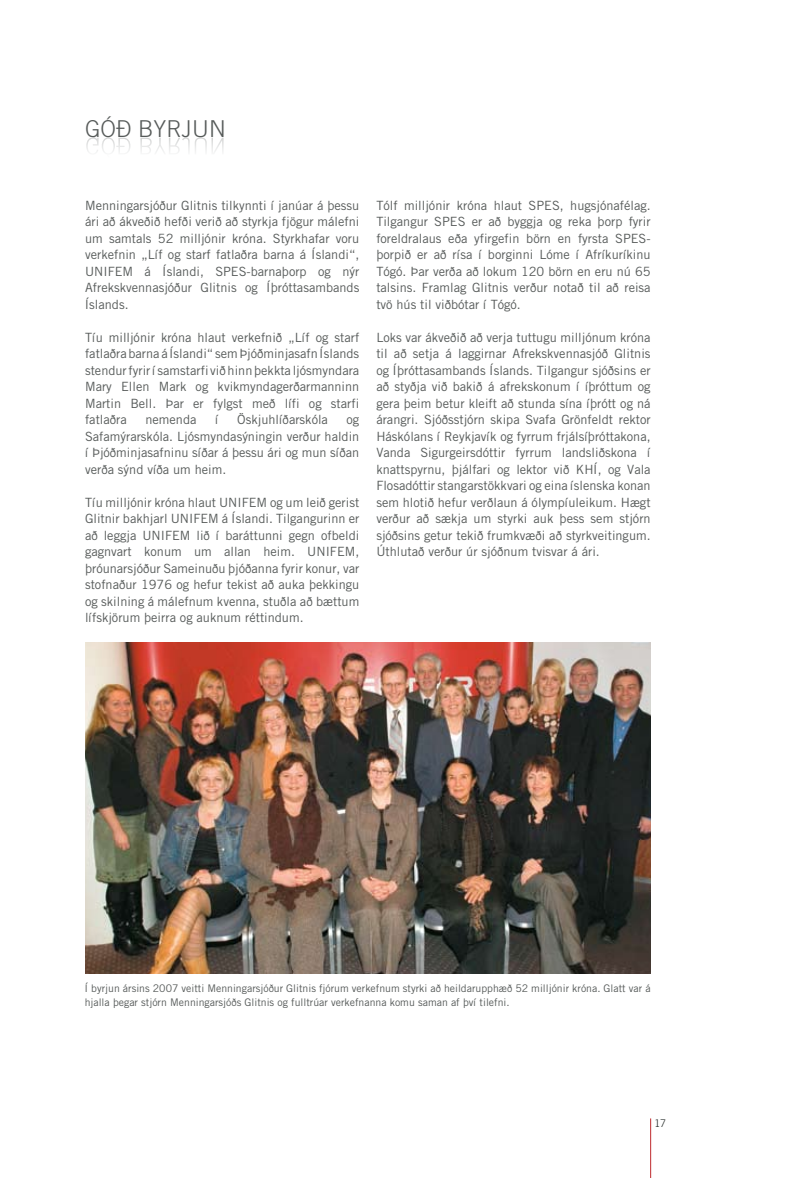
<style>
.page{position:relative;width:808px;height:1178px;background:#fff}
.page>*{position:absolute;margin:0;border:0;box-sizing:border-box;transform-origin:0 0}
.t1{font:300 23.25px "Trade Gothic";color:#565a59}
.t2{font:12.75px/16.5px "Trade Gothic";color:#565a59;text-align:justify}
.t3{font:10.5px/13.5px "Trade Gothic";color:#565a59}
.t4{font:300 10.5px "Trade Gothic";color:#202624}
</style>
<div class="page">
<hr style="left:650px;top:1118px;width:1px;height:60px;background:#bf2a2e">
<img style="left:85px;top:642px;width:566px;height:332px">
<svg style="left:86px;top:137px;width:138px;height:16px"></svg>
<h1 class="t1" style="left:85px;top:115px;width:142px">GÓÐ BYRJ UN</h1>
<p class="t2" style="left:85px;top:197px;width:276px">Menningarsjóður Glitnis tilkynnti í janúar á þessu ári að ákveðið hefði verið að styrkja fjögur málefni um samtals 52 milljónir króna. Styrkhafar voru verkefnin „Líf og starf fatlaðra barna á Íslandi“, UNI FEM á Íslandi, SPES-barnaþorp og nýr Afrekskvennasjóður Glitnis og Íþróttasambands Íslands.</p>
<p class="t2" style="left:85px;top:329px;width:276px">Tíu milljónir króna hlaut verkefnið „Líf og starf fatlaðra barna á Íslandi“ sem Þjóðminjasafn Íslands stendur fyrir í samstarfi við hinn þekkta ljósmyndara Mary Ellen Mark og kvikmyndagerðarmanninn Martin Bell. Þar er fylgst með lífi og starfi fatlaðra</p>
<p class="t2" style="left:145px;top:411px;width:53px">nemenda</p>
<p class="t2" style="left:215px;top:411px;width:5px">í</p>
<p class="t2" style="left:237px;top:411px;width:92px">Öskjuhlíðarskóla</p>
<p class="t2" style="left:85px;top:411px;width:276px;text-indent:262px">og Safamýrarskóla. Ljósmyndasýningin verður haldin í Þjóðminjasafninu síðar á þessu ári og mun síðan verða sýnd víða um heim.</p>
<p class="t2" style="left:85px;top:494px;width:276px">Tíu milljónir króna hlaut UNI FEM og um leið gerist Glitnir bakhjarl UNI FEM á Íslandi. Tilgangurinn er að leggja UNI FEM lið í baráttunni gegn ofbeldi gagnvart konum um allan heim. UNI FEM, þróunarsjóður Sameinuðu þjóðanna fyrir konur, var stofnaður 1976 og hefur tekist að auka þekkingu og skilning á málefnum kvenna, stuðla að bættum lífskjörum þeirra og auknum réttindum.</p>
<p class="t2" style="left:376px;top:197px;width:276px">Tólf milljónir króna hlaut SPES, hugsjónafélag.<br>Tilgangur SPES er að byggja og reka þorp fyrir foreldralaus eða yfirgefin börn en fyrsta SPES&shy;þorpið er að rísa í borginni Lóme í Afríkuríkinu Tógó. Þar verða að lokum 120 börn en eru nú 65 talsins. Framlag Glitnis verður notað til að reisa tvö hús til viðbótar í Tógó.</p>
<p class="t2" style="left:376px;top:329px;width:276px">Loks var ákveðið að verja tuttugu milljónum króna til að setja á laggirnar Afrekskvennasjóð Glitnis og Íþróttasambands Íslands. Tilgangur sjóðsins er að styðja við bakið á afrekskonum í íþróttum og gera þeim betur kleift að stunda sína íþrótt og ná árangri. Sjóðsstjórn skipa Svafa Grönfeldt rektor Háskólans í Reykjavík og fyrrum frjálsíþróttakona, Vanda Sigurgeirsdóttir fyrrum landsliðskona í knattspyrnu, þjálfari og lektor við KHÍ, og Vala Flosadóttir stangarstökkvari og eina íslenska konan sem hlotið hefur verðlaun á ólympíuleikum. Hægt verður að sækja um styrki auk þess sem stjórn sjóðsins getur tekið frumkvæði að styrkveitingum.<br>Úthlutað verður úr sjóðnum tvisvar á ári.</p>
<p class="t3" style="left:85px;top:981px;width:567px">Í byrjun ársins 2007 veitti Menningarsjóður Glitnis fjórum verkefnum styrki að heildarupphæð 52 milljónir króna. Glatt var á hjalla þegar stjórn Menningarsjóðs Glitnis og fulltrúar verkefnanna komu saman af því tilefni.</p>
<p class="t4" style="left:654px;top:1117px;width:12px">17</p>
</div>
